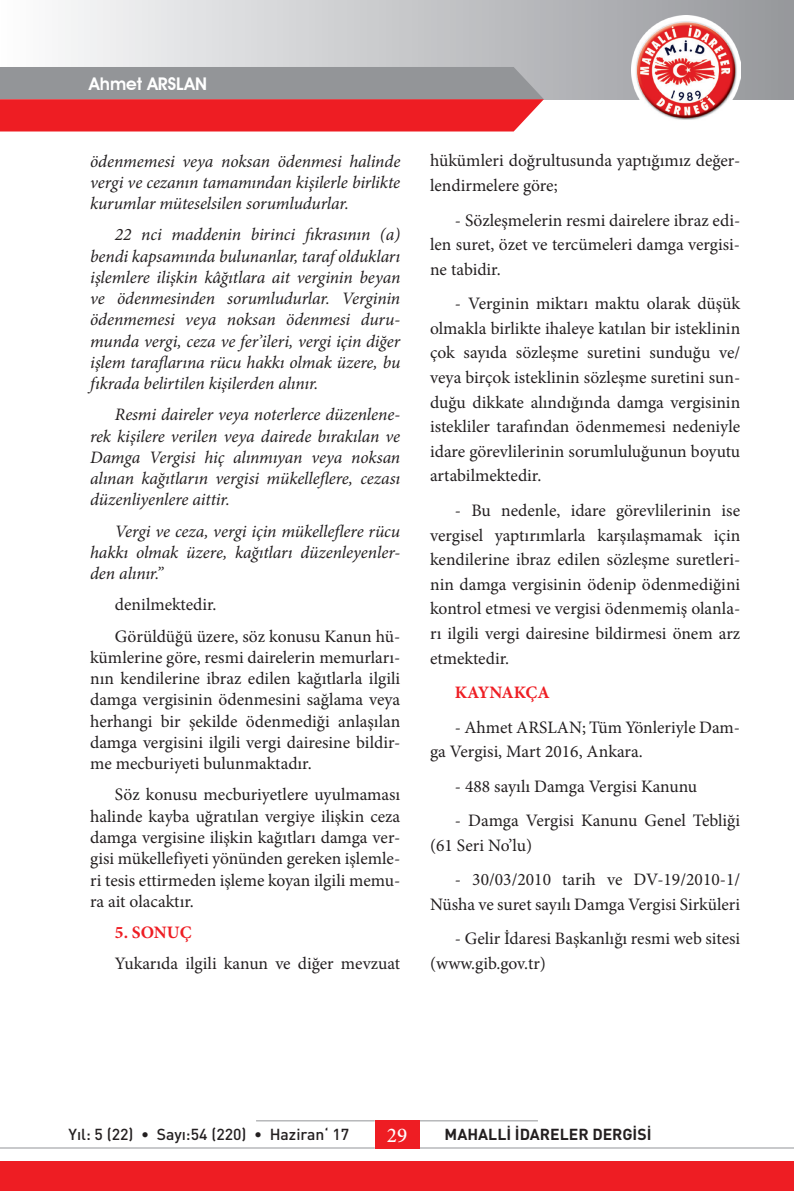
<style>
.page{position:relative;width:794px;height:1191px;background:#fff}
.page>*{position:absolute;margin:0;border:0;box-sizing:border-box;transform-origin:0 0}
.t1{font:500 21px "Minion Pro";color:#fff}
.t2{font:17.5px/24.7px "Minion Pro";color:#231f20}
.t3{font:italic 17.5px/21.3px "Minion Pro";letter-spacing:-.01em;color:#231f20;text-align:justify}
.t4{font:700 17.5px "Minion Pro";color:#ee1d23}
.t5{font:700 17.5px "Avant Garde";color:#fff}
.t6{font:500 15.75px "DIN Pro";color:#231f20}
.t7{font:700 15.75px "DIN Pro";color:#231f20}
</style>
<div class="page">
<div style="left:0;top:0;width:794px;height:99px;background:linear-gradient(to right,#fcfcfd,#95979b)"></div>
<hr style="left:419px;top:1147px;width:375px;height:1px;background:#939598">
<hr style="left:419px;top:1120px;width:119px;height:1px;background:#939598">
<hr style="left:256px;top:1120px;width:119px;height:1px;background:#939598">
<hr style="left:0;top:1147px;width:375px;height:1px;background:#939598">
<div style="left:375px;top:1120px;width:44px;height:28px;background:#ee1d23"></div>
<div style="left:0;top:1161px;width:794px;height:30px;background:#ee1d23"></div>
<svg style="left:0;top:67px;width:544px;height:64px;background:#c05c60"></svg>
<img style="left:631px;top:15px;width:109px;height:105px">
<p class="t5" style="left:89px;top:73px;width:119px">Ahmet ARSLAN</p>
<p class="t3" style="left:90px;top:150px;width:312px">ödenmemesi veya noksan ödenmesi halinde vergi ve cezanın tamamından kişilerle birlikte kurumlar müteselsilen sorumludurlar.</p>
<p class="t3" style="left:90px;top:224px;width:312px;text-indent:25px">22 nci maddenin birinci fıkrasının (a) bendi kapsamında bulunanlar, taraf oldukları işlemlere ilişkin kâğıtlara ait verginin beyan ve ödenmesinden sorumludurlar. Verginin ödenmemesi veya noksan ödenmesi duru&shy;munda vergi, ceza ve fer’ileri, vergi için diğer işlem taraflarına rücu hakkı olmak üzere, bu fıkrada belirtilen kişilerden alınır.</p>
<p class="t3" style="left:90px;top:404px;width:312px;text-indent:25px">Resmi daireler veya noterlerce düzenlene&shy;rek kişilere verilen veya dairede bırakılan ve Damga Vergisi hiç alınmıyan veya noksan alınan kağıtların vergisi mükelleflere, cezası düzenliyenlere aittir.</p>
<p class="t3" style="left:90px;top:520px;width:312px;text-indent:25px">Vergi ve ceza, vergi için mükelleflere rücu hakkı olmak üzere, kağıtları düzenleyenler&shy;den alınır.”</p>
<p class="t2" style="left:115px;top:589px;width:287px;line-height:31.2px">denilmektedir.<br>Görüldüğü üzere, söz konusu Kanun hü-</p>
<p class="t2" style="left:90px;top:646px;width:312px;line-height:21.3px;text-align:justify">kümlerine göre, resmi dairelerin memurları&shy;nın kendilerine ibraz edilen kağıtlarla ilgili damga vergisinin ödenmesini sağlama veya herhangi bir şekilde ödenmediği anlaşılan damga vergisini ilgili vergi dairesine bildir&shy;me mecburiyeti bulunmaktadır.</p>
<p class="t2" style="left:90px;top:784px;width:312px;line-height:21.3px;text-align:justify;text-indent:25px">Söz konusu mecburiyetlere uyulmaması halinde kayba uğratılan vergiye ilişkin ceza damga vergisine ilişkin kağıtları damga ver&shy;gisi mükellefiyeti yönünden gereken işlemle&shy;ri tesis ettirmeden işleme koyan ilgili memu&shy;ra ait olacaktır.</p>
<p class="t4" style="left:115px;top:920px;width:78px">5. SONUÇ</p>
<p class="t2" style="left:115px;top:951px;width:287px">Yukarıda ilgili kanun ve diğer mevzuat</p>
<p class="t2" style="left:430px;top:148px;width:312px">hükümleri doğrultusunda yaptığımız değer&shy;lendirmelere göre;</p>
<p class="t2" style="left:430px;top:208px;width:312px;text-align:justify;text-indent:25px">- Sözleşmelerin resmi dairelere ibraz edi&shy;len suret, özet ve tercümeleri damga vergisi&shy;ne tabidir.</p>
<p class="t2" style="left:430px;top:291px;width:312px;text-align:justify;text-indent:25px">- Verginin miktarı maktu olarak düşük olmakla birlikte ihaleye katılan bir isteklinin çok sayıda sözleşme suretini sunduğu ve/ veya birçok isteklinin sözleşme suretini sun&shy;duğu dikkate alındığında damga vergisinin istekliler tarafından ödenmemesi nedeniyle idare görevlilerinin sorumluluğunun boyutu artabilmektedir.</p>
<p class="t2" style="left:430px;top:498px;width:312px;text-align:justify;text-indent:25px">- Bu nedenle, idare görevlilerinin ise vergisel yaptırımlarla karşılaşmamak için kendilerine ibraz edilen sözleşme suretleri&shy;nin damga vergisinin ödenip ödenmediğini kontrol etmesi ve vergisi ödenmemiş olanla&shy;rı ilgili vergi dairesine bildirmesi önem arz etmektedir.</p>
<p class="t4" style="left:455px;top:680px;width:96px">KAYNAKÇA</p>
<p class="t2" style="left:430px;top:715px;width:312px;text-indent:25px">- Ahmet ARSLAN; Tüm Yönleriyle Dam&shy;ga Vergisi, Mart 2016, Ankara.</p>
<p class="t2" style="left:455px;top:774px;width:244px">- 488 sayılı Damga Vergisi Kanunu</p>
<p class="t2" style="left:430px;top:808px;width:312px;text-indent:25px">- Damga Vergisi Kanunu Genel Tebliği (61 Seri No’lu)</p>
<p class="t2" style="left:430px;top:867px;width:312px;text-align:right">- 30/03/2010 tarih ve DV-19/2010-1/<br>Nüsha ve suret sayılı Damga Vergisi Sirküleri</p>
<p class="t2" style="left:430px;top:926px;width:312px;text-indent:25px">- Gelir İdaresi Başkanlığı resmi web sitesi (www.gib.gov.tr)</p>
<p class="t6" style="left:68px;top:1123px;width:282px">Yıl: 5 (22) • Sayı:54 (220) • Haziran‘ 17</p>
<p class="t1" style="left:387px;top:1120px;width:22px">29</p>
<p class="t7" style="left:444px;top:1123px;width:208px">MAHALLİ İDARELER DERGİSİ</p>
</div>
